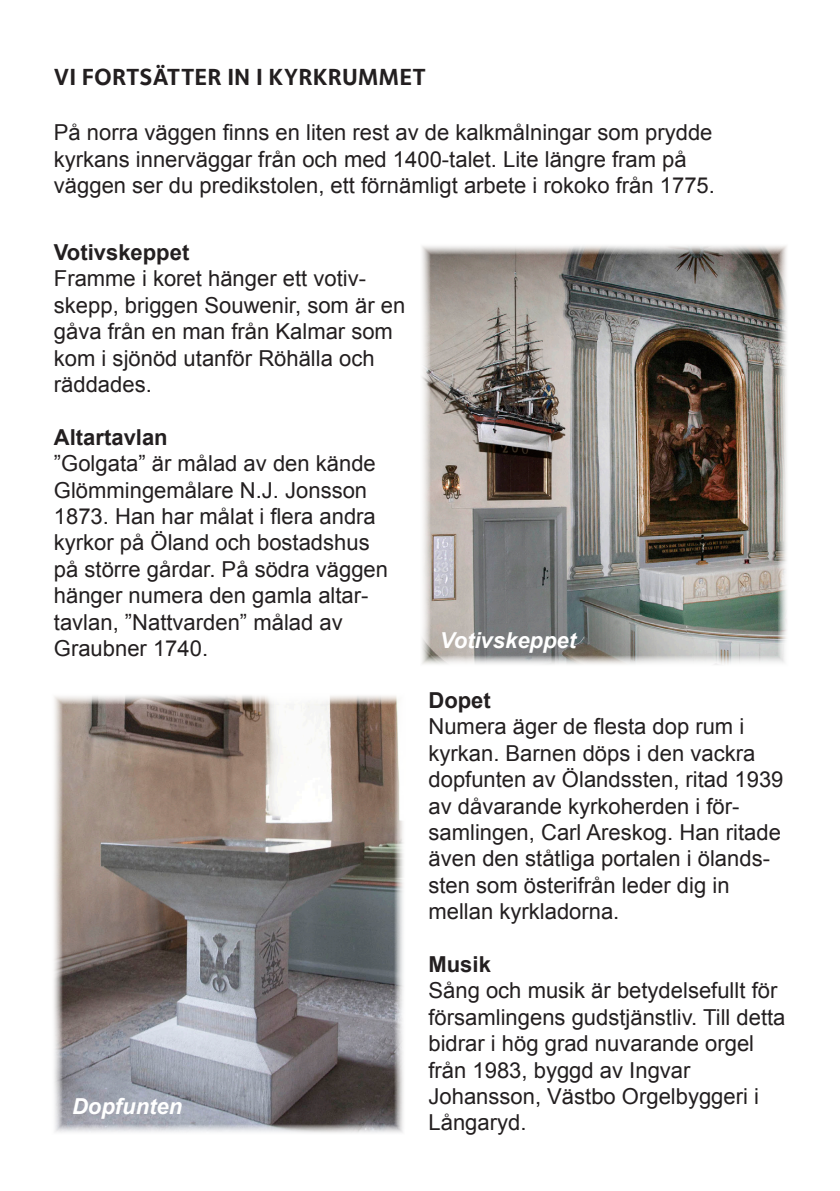
<style>
.page{position:relative;width:840px;height:1191px;background:#fff}
.page>*{position:absolute;margin:0;border:0;box-sizing:border-box;transform-origin:0 0}
.t1{font:700 24px "Foundry Sterling";color:#231f20}
.t2{font:22px/26.4px "Arial";color:#231f20}
.t3{font:italic 700 22px "Arial";color:#fff}
.s1{font-weight:700}
</style>
<div class="page">
<img style="left:54px;top:695px;width:350px;height:438px">
<img style="left:422px;top:245px;width:365px;height:420px">
<p class="t1" style="left:54px;top:63px;width:373px">VI FORTSÄTTER IN I KYRKRUMMET</p>
<p class="t2" style="left:54px;top:120px;width:662px">På norra väggen finns en liten rest av de kalkmålningar som prydde kyrkans innerväggar från och med 1400-talet. Lite längre fram på väggen ser du predikstolen, ett förnämligt arbete i rokoko från 1775.</p>
<p class="t2" style="left:54px;top:239px;width:352px"><span class="s1">Votivskeppet<br></span>Framme i koret hänger ett votiv&shy;skepp, briggen Souwenir, som är en gåva från en man från Kalmar som kom i sjönöd utanför Röhälla och räddades.</p>
<p class="t2" style="left:54px;top:424px;width:335px"><span class="s1">Altartavlan<br></span>”Golgata” är målad av den kände<br>Glömmingemålare N.J. Jonsson<br>1873. Han har målat i flera andra kyrkor på Öland och bostadshus på större gårdar. På södra väggen hänger numera den gamla altar&shy;tavlan, ”Nattvarden” målad av<br>Graubner 1740.</p>
<p class="t3" style="left:72px;top:1091px;width:111px">Dopfunten</p>
<p class="t3" style="left:439px;top:626px;width:138px">Votivskeppet</p>
<p class="t2" style="left:428px;top:687px;width:356px"><span class="s1">Dopet<br></span>Numera äger de flesta dop rum i kyrkan. Barnen döps i den vackra dopfunten av Ölandssten, ritad 1939 av dåvarande kyrkoherden i för&shy;samlingen, Carl Areskog. Han ritade även den ståtliga portalen i ölands&shy;sten som österifrån leder dig in mellan kyrkladorna.</p>
<p class="t2" style="left:428px;top:951px;width:358px"><span class="s1">Musik<br></span>Sång och musik är betydelsefullt för församlingens gudstjänstliv. Till detta bidrar i hög grad nuvarande orgel från 1983, byggd av Ingvar<br>Johansson, Västbo Orgelbyggeri i<br>Långaryd.</p>
</div>
